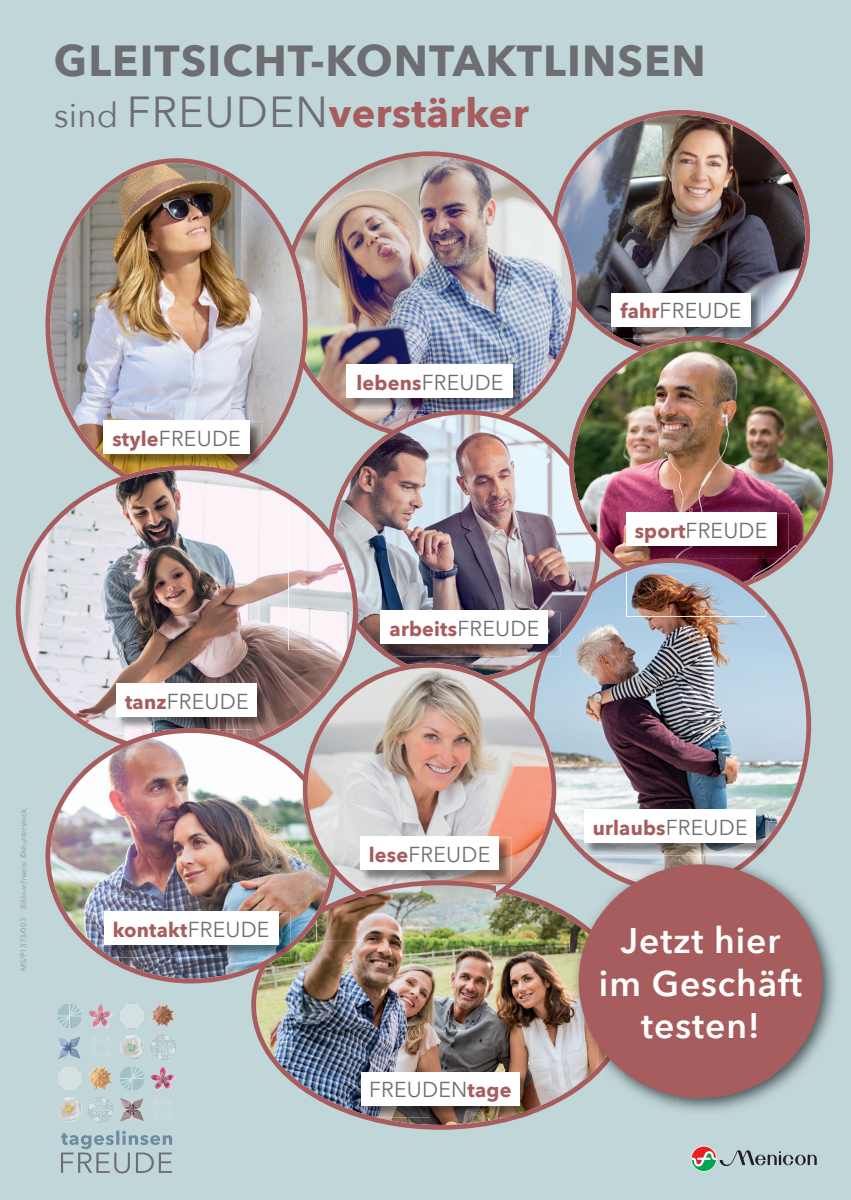
<style>
.page{position:relative;width:851px;height:1200px;background:#fff}
.page>*{position:absolute;margin:0;border:0;box-sizing:border-box;transform-origin:0 0}
.t1{font:700 43.35px "Avenir Next";letter-spacing:.025em;color:#6d6e71}
.t2{font:700 39.75px "Avenir Next";letter-spacing:.01em;color:#a75d5e}
.t3{font:600 35.5px/42.6px "Avenir Next";letter-spacing:.025em;color:#fff;text-align:center}
.t4{font:21.6px "Avenir Next";letter-spacing:.01em;color:#6d6e71}
.t5{font:700 20.15px "Avenir Next";letter-spacing:.01em;color:#a75d5e}
.t6{font:7.8px "Avenir Next";color:#939598}
.s1{font-weight:400;font-size:33.75px;color:#6d6e71}
.s2{font-weight:400;font-size:43.35px;color:#6d6e71}
.s3{font-weight:700;font-size:20.15px;color:#a75d5e}
.s4{font-weight:400;font-size:21.6px;color:#6d6e71}
</style>
<div class="page">
<div style="left:0;top:0;width:850px;height:1199px;background:#c1d6d8"></div>
<svg style="left:691px;top:1146px;width:125px;height:25px"></svg>
<svg style="left:61px;top:1130px;width:111px;height:42px"></svg>
<svg style="left:58px;top:1004px;width:23px;height:24px"></svg>
<svg style="left:90px;top:1037px;width:21px;height:21px"></svg>
<svg style="left:120px;top:1067px;width:24px;height:23px"></svg>
<svg style="left:152px;top:1099px;width:21px;height:21px"></svg>
<img style="left:89px;top:1004px;width:23px;height:23px">
<img style="left:151px;top:1004px;width:20px;height:23px">
<img style="left:58px;top:1036px;width:23px;height:23px">
<img style="left:120px;top:1035px;width:24px;height:24px">
<img style="left:88px;top:1066px;width:20px;height:24px">
<img style="left:151px;top:1067px;width:25px;height:22px">
<img style="left:57px;top:1097px;width:25px;height:24px">
<img style="left:120px;top:1098px;width:24px;height:23px">
<svg style="left:119px;top:1003px;width:25px;height:25px"></svg>
<svg style="left:120px;top:1004px;width:24px;height:23px"></svg>
<svg style="left:58px;top:1066px;width:23px;height:23px"></svg>
<svg style="left:88px;top:1097px;width:25px;height:24px"></svg>
<svg style="left:151px;top:1034px;width:25px;height:25px"></svg>
<img style="left:576px;top:110px;width:233px;height:226px">
<img style="left:307px;top:151px;width:269px;height:258px">
<img style="left:45px;top:158px;width:262px;height:307px">
<img style="left:16px;top:466px;width:312px;height:262px">
<img style="left:556px;top:593px;width:255px;height:262px">
<img style="left:328px;top:409px;width:272px;height:273px">
<img style="left:569px;top:336px;width:264px;height:257px">
<img style="left:45px;top:728px;width:258px;height:255px">
<img style="left:249px;top:421px;width:13px;height:23px">
<img style="left:105px;top:444px;width:157px;height:22px">
<img style="left:171px;top:465px;width:32px;height:1px">
<div style="left:103px;top:420px;width:146px;height:34px;background:#fff"></div>
<img style="left:513px;top:366px;width:12px;height:32px">
<img style="left:348px;top:398px;width:177px;height:12px">
<svg style="left:450px;top:409px;width:29px;height:1px"></svg>
<div style="left:346px;top:364px;width:167px;height:34px;background:#fff"></div>
<img style="left:627px;top:513px;width:161px;height:45px">
<div style="left:625px;top:512px;width:151px;height:34px;background:#fff"></div>
<img style="left:251px;top:880px;width:319px;height:249px">
<img style="left:362px;top:1072px;width:170px;height:36px">
<img style="left:362px;top:1108px;width:170px;height:9px">
<div style="left:361px;top:1071px;width:158px;height:34px;background:#fff"></div>
<img style="left:548px;top:611px;width:12px;height:24px">
<img style="left:382px;top:635px;width:178px;height:21px">
<div style="left:380px;top:610px;width:168px;height:34px;background:#fff"></div>
<img style="left:303px;top:662px;width:253px;height:254px">
<img style="left:361px;top:837px;width:150px;height:45px">
<div style="left:360px;top:836px;width:139px;height:33px;background:#fff"></div>
<img style="left:118px;top:684px;width:151px;height:45px">
<img style="left:170px;top:728px;width:42px;height:1px">
<div style="left:117px;top:683px;width:140px;height:34px;background:#fff"></div>
<svg style="left:289px;top:481px;width:69px;height:168px"></svg>
<img style="left:626px;top:558px;width:139px;height:58px">
<img style="left:755px;top:810px;width:13px;height:27px">
<img style="left:585px;top:837px;width:183px;height:18px">
<div style="left:584px;top:809px;width:171px;height:34px;background:#fff"></div>
<img style="left:750px;top:294px;width:12px;height:30px">
<img style="left:612px;top:324px;width:150px;height:14px">
<img style="left:674px;top:336px;width:53px;height:2px">
<div style="left:611px;top:292px;width:139px;height:34px;background:#fff"></div>
<img style="left:105px;top:944px;width:153px;height:13px">
<svg style="left:105px;top:952px;width:7px;height:5px"></svg>
<img style="left:258px;top:872px;width:238px;height:108px">
<img style="left:270px;top:942px;width:20px;height:15px">
<div style="left:104px;top:911px;width:174px;height:33px;background:#fff"></div>
<img style="left:598px;top:906px;width:7px;height:8px">
<img style="left:731px;top:855px;width:104px;height:254px">
<img style="left:677px;top:1093px;width:54px;height:18px">
<img style="left:659px;top:1090px;width:18px;height:19px">
<img style="left:629px;top:1076px;width:30px;height:27px">
<img style="left:582px;top:855px;width:175px;height:36px">
<img style="left:570px;top:914px;width:59px;height:181px">
<div style="left:578px;top:864px;width:244px;height:233px;background:#a75d5e;border-radius:50%"></div>
<h1 class="t1" style="left:54px;top:42px;width:653px">GLEITSICHT-KONTAKTLINSEN</h1>
<h2 class="t2" style="left:54px;top:96px;width:476px"><span class="s1">sind</span> <span class="s2">FREUDEN</span>verstärker</h2>
<p class="t6" style="left:20px;top:970px;width:166px;rotate:-90deg">MS/P1373/003 Bildnachweis: ©shutterstock,</p>
<p class="t4" style="left:112px;top:429px;width:130px"><span class="s3">style</span>FREUDE</p>
<p class="t4" style="left:125px;top:692px;width:125px"><span class="s3">tanz</span>FREUDE</p>
<p class="t5" style="left:356px;top:374px;width:148px">lebens<span class="s4">FREUDE</span></p>
<p class="t5" style="left:389px;top:620px;width:151px">arbeits<span class="s4">FREUDE</span></p>
<p class="t4" style="left:620px;top:302px;width:122px"><span class="s3">fahr</span>FREUDE</p>
<p class="t4" style="left:634px;top:521px;width:134px"><span class="s3">sport</span>FREUDE</p>
<p class="t4" style="left:369px;top:845px;width:123px"><span class="s3">lese</span>FREUDE</p>
<p class="t5" style="left:592px;top:819px;width:156px">urlaubs<span class="s4">FREUDE</span></p>
<p class="t5" style="left:113px;top:921px;width:158px">kontakt<span class="s4">FREUDE</span></p>
<h3 class="t3" style="left:599px;top:919px;width:205px">Jetzt hier im Geschäft testen!</h3>
<p class="t4" style="left:369px;top:1080px;width:144px">FREUDEN<span class="s3">tage</span></p>
</div>
